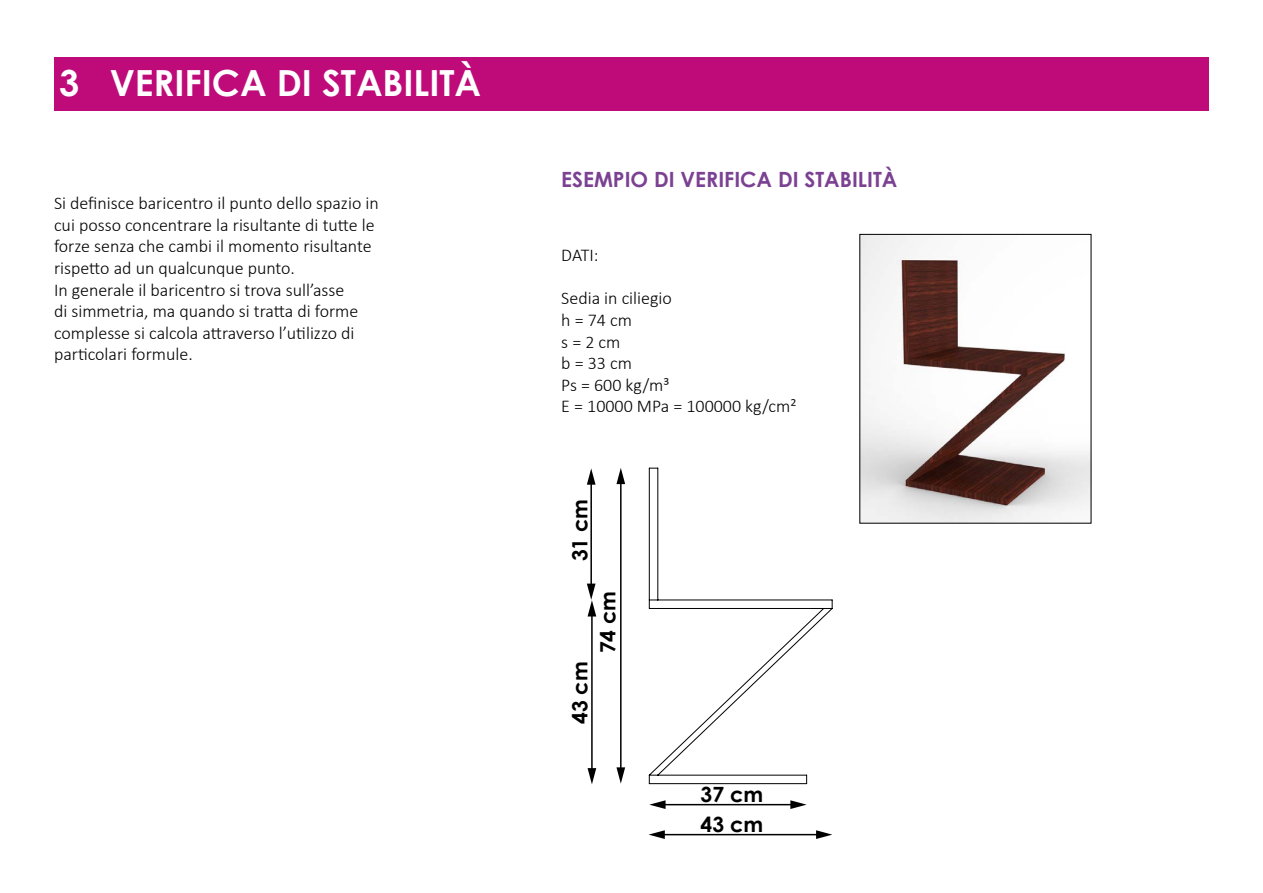
<style>
.page{position:relative;width:1263px;height:893px;background:#fff}
.page>*{position:absolute;margin:0;border:0;box-sizing:border-box;transform-origin:0 0}
.t1{font:700 36px "Century Gothic";color:#fff}
.t2{font:700 21px "Century Gothic";color:#7b4192}
.t3{font:700 21px/30px "Century Gothic";color:#000}
.t4{font:300 18px/21.6px "Calibri";color:#000}
</style>
<div class="page">
<div style="left:54px;top:57px;width:1155px;height:54px;background:#be0b79"></div>
<svg style="left:648px;top:467px;width:185px;height:317px"></svg>
<hr style="left:620px;top:481px;width:1px;height:289px;background:#000">
<svg style="left:616px;top:468px;width:9px;height:16px"></svg>
<svg style="left:616px;top:767px;width:9px;height:17px"></svg>
<hr style="left:663px;top:804px;width:130px;height:1px;background:#000">
<svg style="left:649px;top:800px;width:16px;height:9px"></svg>
<svg style="left:790px;top:800px;width:17px;height:9px"></svg>
<hr style="left:662px;top:834px;width:157px;height:1px;background:#000">
<svg style="left:648px;top:830px;width:17px;height:9px"></svg>
<svg style="left:816px;top:830px;width:16px;height:9px"></svg>
<hr style="left:590px;top:482px;width:2px;height:105px;background:#000">
<svg style="left:587px;top:468px;width:8px;height:17px"></svg>
<hr style="left:591px;top:613px;width:2px;height:158px;background:#000">
<svg style="left:587px;top:768px;width:9px;height:16px"></svg>
<svg style="left:587px;top:584px;width:9px;height:32px"></svg>
<img style="left:862px;top:236px;width:227px;height:285px">
<h1 class="t1" style="left:59px;top:55px;width:423px">3 VERIFICA DI STABILITÀ</h1>
<p class="t4" style="left:54px;top:192px;width:326px">Si definisce baricentro il punto dello spazio in cui posso concentrare la risultante di tutte le forze senza che cambi il momento risultante rispetto ad un qualcunque punto.<br>In generale il baricentro si trova sull’asse<br>di simmetria, ma quando si tratta di forme complesse si calcola attraverso l’utilizzo di particolari formule.</p>
<p class="t2" style="left:561px;top:163px;width:337px">ESEMPIO DI VERIFICA DI STABILITÀ</p>
<p class="t4" style="left:561px;top:244px;width:39px">DATI:</p>
<p class="t4" style="left:561px;top:287px;width:237px">Sedia in ciliegio<br>h = 74 cm<br>s = 2 cm<br>b = 33 cm<br>Ps = 600 kg/m³<br>E = 10000 MPa = 100000 kg/cm²</p>
<p class="t3" style="left:564px;top:561px;width:64px;rotate:-90deg">31 cm</p>
<p class="t3" style="left:564px;top:724px;width:64px;rotate:-90deg">43 cm</p>
<p class="t3" style="left:592px;top:653px;width:64px;rotate:-90deg">74 cm</p>
<p class="t3" style="left:701px;top:779px;width:64px">37 cm<br>43 cm</p>
</div>
